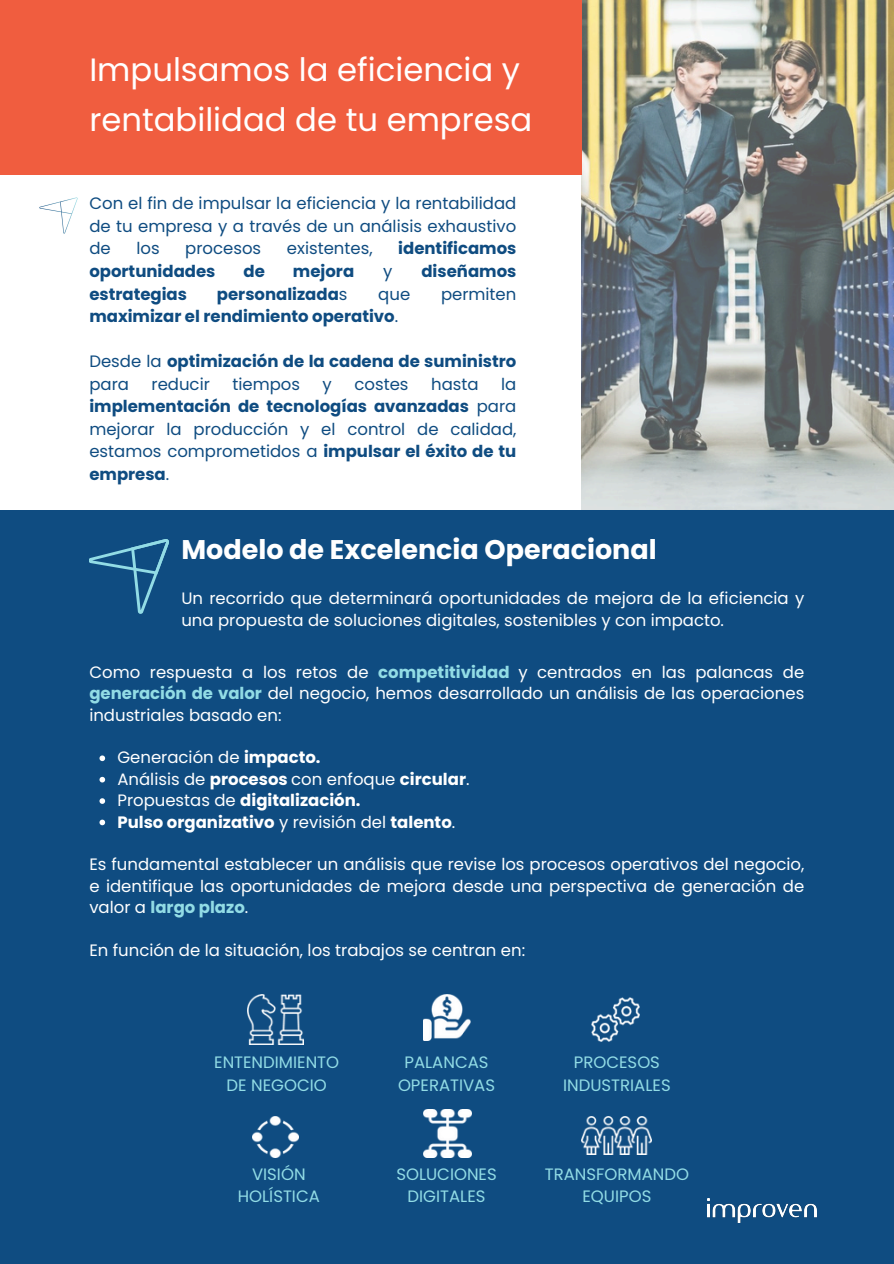
<style>
.page{position:relative;width:894px;height:1264px;background:#fff}
.page>*{position:absolute;margin:0;border:0;box-sizing:border-box;transform-origin:0 0}
.t1{font:32.25px/50.7px "Poppins";color:#fff}
.t2{font:700 27px "Poppins";color:#fff}
.t3{font:16.5px/21.3px "Poppins";color:#fff;text-align:justify}
.t4{font:16.5px/22.5px "Poppins";color:#0f4c81;text-align:justify}
.t5{font:700 16.5px/22.5px "Poppins";color:#0f4c81}
.t6{font:16.5px/22.5px "Poppins";color:#92dce5;text-align:center}
.t7{font:700 16.5px "Poppins";color:#fff}
.s1{font-weight:400}
.s2{font-weight:700}
.s3{font-weight:700;color:#92dce5}
</style>
<div class="page">
<img style="left:581px;top:0;width:312px;height:510px">
<div style="left:0;top:0;width:581px;height:175px;background:#f05d3f"></div>
<img style="left:39px;top:197px;width:39px;height:37px">
<div style="left:0;top:510px;width:893px;height:753px;background:#0f4c81"></div>
<img style="left:707px;top:1198px;width:109px;height:23px">
<img style="left:248px;top:994px;width:55px;height:50px">
<img style="left:423px;top:994px;width:47px;height:46px">
<img style="left:591px;top:997px;width:48px;height:44px">
<img style="left:252px;top:1116px;width:46px;height:41px">
<img style="left:423px;top:1109px;width:48px;height:48px">
<img style="left:581px;top:1116px;width:70px;height:38px">
<svg style="left:89px;top:540px;width:79px;height:73px"></svg>
<svg style="left:99px;top:755px;width:6px;height:6px"></svg>
<svg style="left:99px;top:776px;width:6px;height:6px"></svg>
<svg style="left:99px;top:798px;width:6px;height:5px"></svg>
<svg style="left:99px;top:819px;width:6px;height:6px"></svg>
<p class="t1" style="left:89px;top:44px;width:444px">Impulsamos la eficiencia y rentabilidad de tu empresa</p>
<h1 class="t4" style="left:89px;top:192px;width:428px">Con el fin de impulsar la eficiencia y la rentabilidad de tu empresa y a través de un análisis exhaustivo de</h1>
<h1 class="t4" style="left:136px;top:237px;width:25px">los</h1>
<h1 class="t4" style="left:185px;top:237px;width:77px">procesos</h1>
<h1 class="t4" style="left:287px;top:237px;width:87px">existentes,</h1>
<h1 class="t5" style="left:398px;top:237px;width:120px">identificamos</h1>
<h1 class="t5" style="left:89px;top:260px;width:127px">oportunidades</h1>
<h1 class="t5" style="left:243px;top:260px;width:23px">de</h1>
<h1 class="t5" style="left:293px;top:260px;width:63px">mejora</h1>
<h1 class="t4" style="left:383px;top:260px;width:11px">y</h1>
<h1 class="t5" style="left:421px;top:260px;width:96px">diseñamos</h1>
<h1 class="t5" style="left:89px;top:282px;width:99px">estrategias</h1>
<h1 class="t5" style="left:217px;top:282px;width:132px">personalizada<span class="s1">s</span></h1>
<h1 class="t4" style="left:378px;top:282px;width:33px">que</h1>
<h1 class="t4" style="left:441px;top:282px;width:77px">permiten</h1>
<h1 class="t5" style="left:89px;top:305px;width:310px">maximizar el rendimiento operativo<span class="s1">.</span></h1>
<p class="t5" style="left:89px;top:350px;width:428px"><span class="s1">Desde la</span> optimización de la cadena de suministro <span class="s1">para</span></p>
<p class="t4" style="left:151px;top:372px;width:60px">reducir</p>
<p class="t4" style="left:232px;top:372px;width:69px">tiempos</p>
<p class="t4" style="left:322px;top:372px;width:11px">y</p>
<p class="t4" style="left:354px;top:372px;width:56px">costes</p>
<p class="t4" style="left:431px;top:372px;width:49px">hasta</p>
<p class="t4" style="left:89px;top:372px;width:428px;text-indent:411px">la <span class="s2">implementación de tecnologías avanzadas</span> para mejorar la producción y el control de calidad, estamos comprometidos a <span class="s2">impulsar el éxito de tu empresa</span>.</p>
<p class="t2" style="left:181px;top:531px;width:476px">Modelo de Excelencia Operacional</p>
<p class="t3" style="left:181px;top:588px;width:624px">Un recorrido que determinará oportunidades de mejora de la eficiencia y una propuesta de soluciones digitales, sostenibles y con impacto.</p>
<p class="t3" style="left:89px;top:661px;width:716px">Como respuesta a los retos de <span class="s3">competitividad</span> y centrados en las palancas de <span class="s3">generación de valor</span> del negocio, hemos desarrollado un análisis de las operaciones industriales basado en:</p>
<p class="t3" style="left:117px;top:747px;width:205px">Generación de <span class="s2">impacto.</span></p>
<p class="t3" style="left:117px;top:768px;width:353px">Análisis de <span class="s2">procesos</span> con enfoque <span class="s2">circular</span>.</p>
<h2 class="t7" style="left:117px;top:788px;width:244px"><span class="s1">Propuestas de</span> digitalización.</h2>
<p class="t7" style="left:117px;top:810px;width:339px">Pulso organizativo <span class="s1">y revisión del</span> talento<span class="s1">.</span></p>
<p class="t3" style="left:89px;top:853px;width:716px">Es fundamental establecer un análisis que revise los procesos operativos del negocio, e identifique las oportunidades de mejora desde una perspectiva de generación de valor a <span class="s3">largo plazo</span>.</p>
<p class="t3" style="left:89px;top:939px;width:437px">En función de la situación, los trabajos se centran en:</p>
<p class="t6" style="left:214px;top:1051px;width:126px">ENTENDIMIENTO<br>DE NEGOCIO</p>
<p class="t6" style="left:398px;top:1051px;width:99px">PALANCAS<br>OPERATIVAS</p>
<p class="t6" style="left:563px;top:1051px;width:109px">PROCESOS<br>INDUSTRIALES</p>
<p class="t6" style="left:238px;top:1162px;width:84px">VISIÓN<br>HOLÍSTICA</p>
<p class="t6" style="left:396px;top:1162px;width:102px">SOLUCIONES<br>DIGITALES</p>
<p class="t6" style="left:544px;top:1162px;width:146px">TRANSFORMANDO<br>EQUIPOS</p>
</div>
